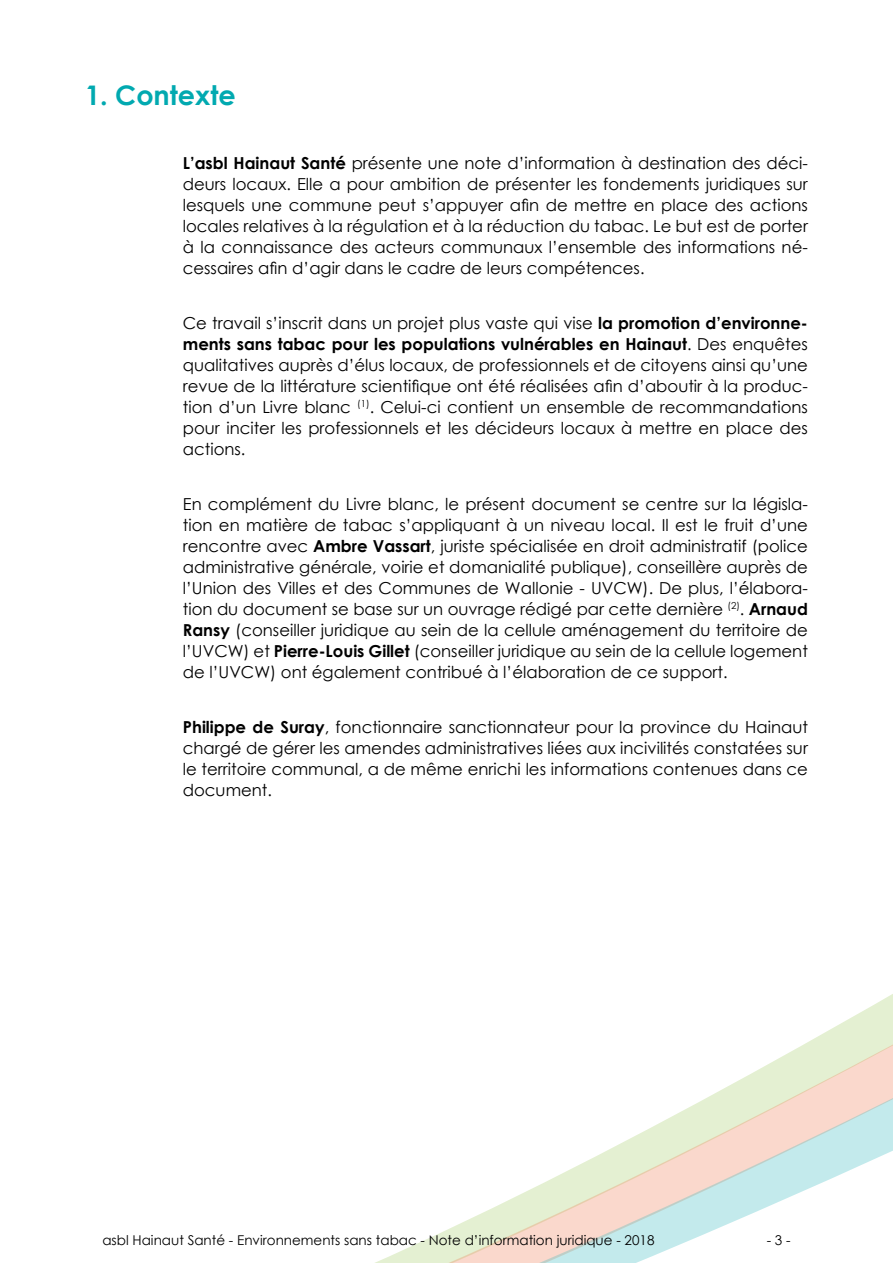
<style>
.page{position:relative;width:893px;height:1263px;background:#fff}
.page>*{position:absolute;margin:0;border:0;box-sizing:border-box;transform-origin:0 0}
.t1{font:700 27px "Century Gothic";color:#01a9b0}
.t2{font:16.5px/21px "Century Gothic";color:#000;text-align:justify}
.t3{font:13.5px "Century Gothic";color:#000}
.s1{font-weight:700}
</style>
<div class="page">
<svg style="left:375px;top:994px;width:518px;height:269px"></svg>
<h1 class="t1" style="left:85px;top:75px;width:152px">1. Contexte</h1>
<p class="t2" style="left:183px;top:152px;width:627px"><span class="s1">L’asbl Hainaut Santé</span> présente une note d’information à destination des déci&shy;deurs locaux. Elle a pour ambition de présenter les fondements juridiques sur lesquels une commune peut s’appuyer afin de mettre en place des actions locales relatives à la régulation et à la réduction du tabac. Le but est de porter à la connaissance des acteurs communaux l’ensemble des informations né&shy;cessaires afin d’agir dans le cadre de leurs compétences.</p>
<p class="t2" style="left:183px;top:312px;width:627px">Ce travail s’inscrit dans un projet plus vaste qui vise <span class="s1">la promotion d’environne&shy;ments sans tabac pour les populations vulnérables en Hainaut</span>. Des enquêtes qualitatives auprès d’élus locaux, de professionnels et de citoyens ainsi qu’une revue de la littérature scientifique ont été réalisées afin d’aboutir à la produc&shy;tion d’un Livre blanc <sup>(1)</sup>. Celui-ci contient un ensemble de recommandations pour inciter les professionnels et les décideurs locaux à mettre en place des actions.</p>
<p class="t2" style="left:183px;top:493px;width:627px">En complément du Livre blanc, le présent document se centre sur la législa&shy;tion en matière de tabac s’appliquant à un niveau local. Il est le fruit d’une rencontre avec <span class="s1">Ambre Vassart</span>, juriste spécialisée en droit administratif (police administrative générale, voirie et domanialité publique), conseillère auprès de l’Union des Villes et des Communes de Wallonie - UVCW). De plus, l’élabora&shy;tion du document se base sur un ouvrage rédigé par cette dernière <sup>(2)</sup>. <span class="s1">Arnaud Ransy</span> (conseiller juridique au sein de la cellule aménagement du territoire de l’UVCW) et <span class="s1">Pierre-Louis Gillet</span> (conseiller juridique au sein de la cellule logement de l’UVCW) ont également contribué à l’élaboration de ce support.</p>
<p class="t2" style="left:183px;top:716px;width:627px"><span class="s1">Philippe de Suray</span>, fonctionnaire sanctionnateur pour la province du Hainaut chargé de gérer les amendes administratives liées aux incivilités constatées sur le territoire communal, a de même enrichi les informations contenues dans ce document.</p>
<p class="t3" style="left:102px;top:1230px;width:554px">asbl Hainaut Santé - Environnements sans tabac - Note d’information juridique - 2018</p>
<p class="t3" style="left:767px;top:1230px;width:25px">- 3 -</p>
</div>
